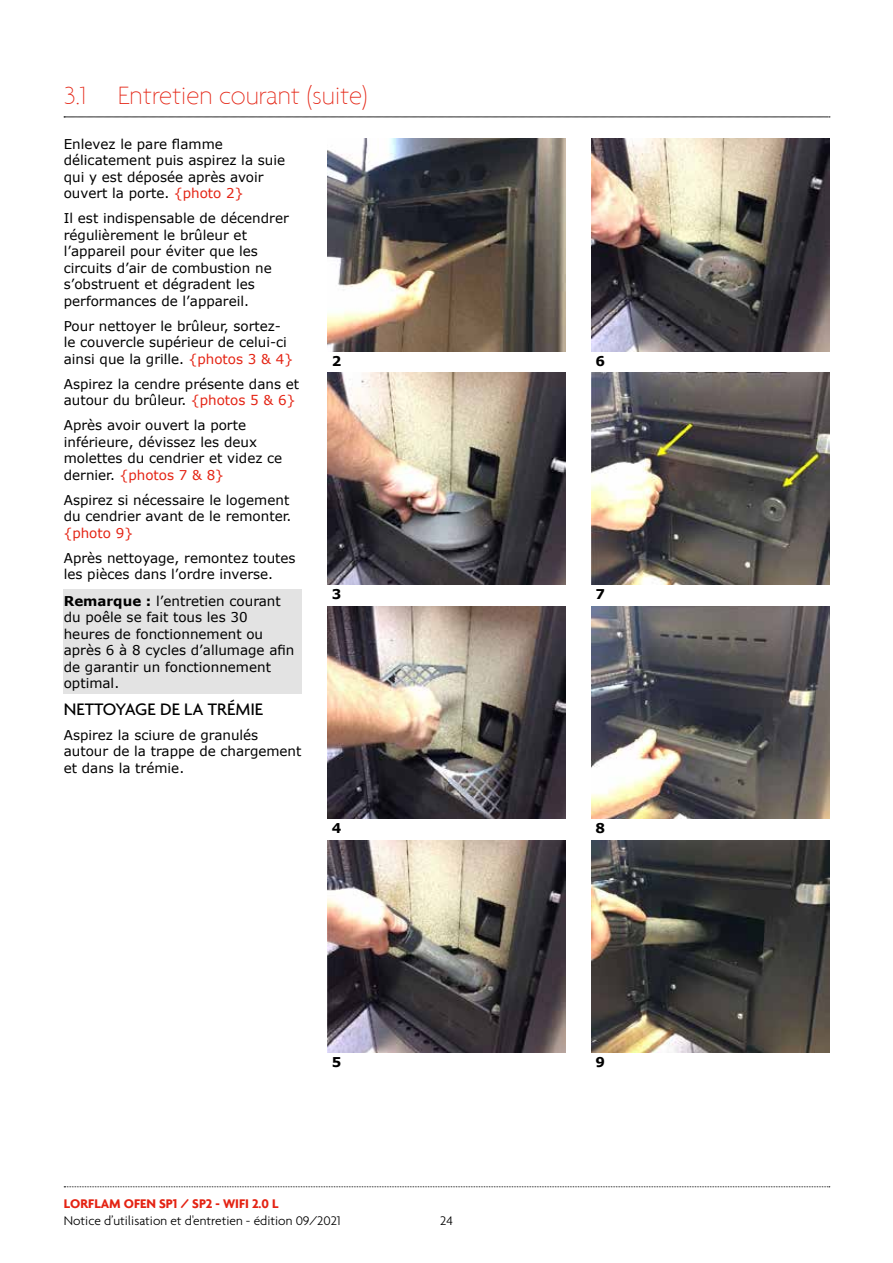
<style>
.page{position:relative;width:893px;height:1263px;background:#fff}
.page>*{position:absolute;margin:0;border:0;box-sizing:border-box;transform-origin:0 0}
.t1{font:100 27px "Agenda";color:#e42313}
.t2{font:500 18px "Agenda";color:#000}
.t3{font:13.5px/16.5px "Verdana";color:#000}
.t4{font:300 13.5px "Agenda";color:#000}
.t5{font:700 13.5px "Agenda";color:#e42313}
.t6{font:700 13.5px "Verdana";color:#000}
.t7{font:13.5px "Verdana";color:#e42313}
.s1{color:#e42313}
.s2{font-weight:700}
</style>
<div class="page">
<img style="left:327px;top:138px;width:239px;height:213px">
<img style="left:591px;top:138px;width:238px;height:213px">
<img style="left:327px;top:372px;width:239px;height:213px">
<img style="left:591px;top:372px;width:238px;height:213px">
<img style="left:327px;top:606px;width:239px;height:213px">
<img style="left:591px;top:606px;width:238px;height:213px">
<img style="left:327px;top:840px;width:239px;height:213px">
<img style="left:591px;top:840px;width:238px;height:213px">
<div style="left:64px;top:589px;width:238px;height:105px;background:#e3e3e3"></div>
<svg style="left:64px;top:117px;width:766px;height:1px"></svg>
<svg style="left:64px;top:1186px;width:766px;height:1px"></svg>
<h1 class="t1" style="left:64px;top:80px;width:305px">3.1 Entretien courant (suite)</h1>
<p class="t3" style="left:64px;top:135px;width:223px">Enlevez le pare flamme délicatement puis aspirez la suie qui y est déposée après avoir ouvert la porte. <span class="s1">{photo 2}</span></p>
<p class="t3" style="left:64px;top:210px;width:227px">Il est indispensable de décendrer régulièrement le brûleur et l’appareil pour éviter que les circuits d’air de combustion ne s’obstruent et dégradent les performances de l’appareil.</p>
<p class="t3" style="left:64px;top:317px;width:231px">Pour nettoyer le brûleur, sortez&shy;le couvercle supérieur de celui-ci ainsi que la grille. <span class="s1">{photos 3 &amp; 4}</span></p>
<p class="t3" style="left:64px;top:375px;width:237px">Aspirez la cendre présente dans et autour du brûleur. <span class="s1">{photos 5 &amp; 6}</span></p>
<p class="t3" style="left:64px;top:417px;width:220px">Après avoir ouvert la porte inférieure, dévissez les deux molettes du cendrier et videz ce dernier. <span class="s1">{photos 7 &amp; 8}</span></p>
<p class="t3" style="left:64px;top:491px;width:229px">Aspirez si nécessaire le logement du cendrier avant de le remonter.</p>
<p class="t7" style="left:64px;top:523px;width:71px">{photo 9}</p>
<p class="t3" style="left:64px;top:549px;width:233px">Après nettoyage, remontez toutes les pièces dans l’ordre inverse.</p>
<p class="t3" style="left:64px;top:592px;width:232px"><span class="s2">Remarque :</span> l’entretien courant du poêle se fait tous les 30 heures de fonctionnement ou après 6 à 8 cycles d’allumage afin de garantir un fonctionnement optimal.</p>
<h2 class="t2" style="left:64px;top:698px;width:201px">NETTOYAGE DE LA TRÉMIE</h2>
<p class="t3" style="left:64px;top:726px;width:239px">Aspirez la sciure de granulés autour de la trappe de chargement et dans la trémie.</p>
<p class="t6" style="left:332px;top:351px;width:11px">2</p>
<p class="t6" style="left:595px;top:351px;width:11px">6</p>
<p class="t6" style="left:332px;top:585px;width:11px">3</p>
<p class="t6" style="left:595px;top:585px;width:11px">7</p>
<p class="t6" style="left:332px;top:819px;width:11px">4</p>
<p class="t6" style="left:595px;top:819px;width:11px">8</p>
<p class="t6" style="left:332px;top:1053px;width:11px">5</p>
<p class="t6" style="left:595px;top:1053px;width:11px">9</p>
<p class="t5" style="left:64px;top:1196px;width:216px">LORFLAM OFEN SP1 / SP2 - WIFI 2.0 L</p>
<p class="t4" style="left:64px;top:1212px;width:279px">Notice d’utilisation et d'entretien - édition 09/2021</p>
<p class="t4" style="left:440px;top:1212px;width:14px">24</p>
</div>
